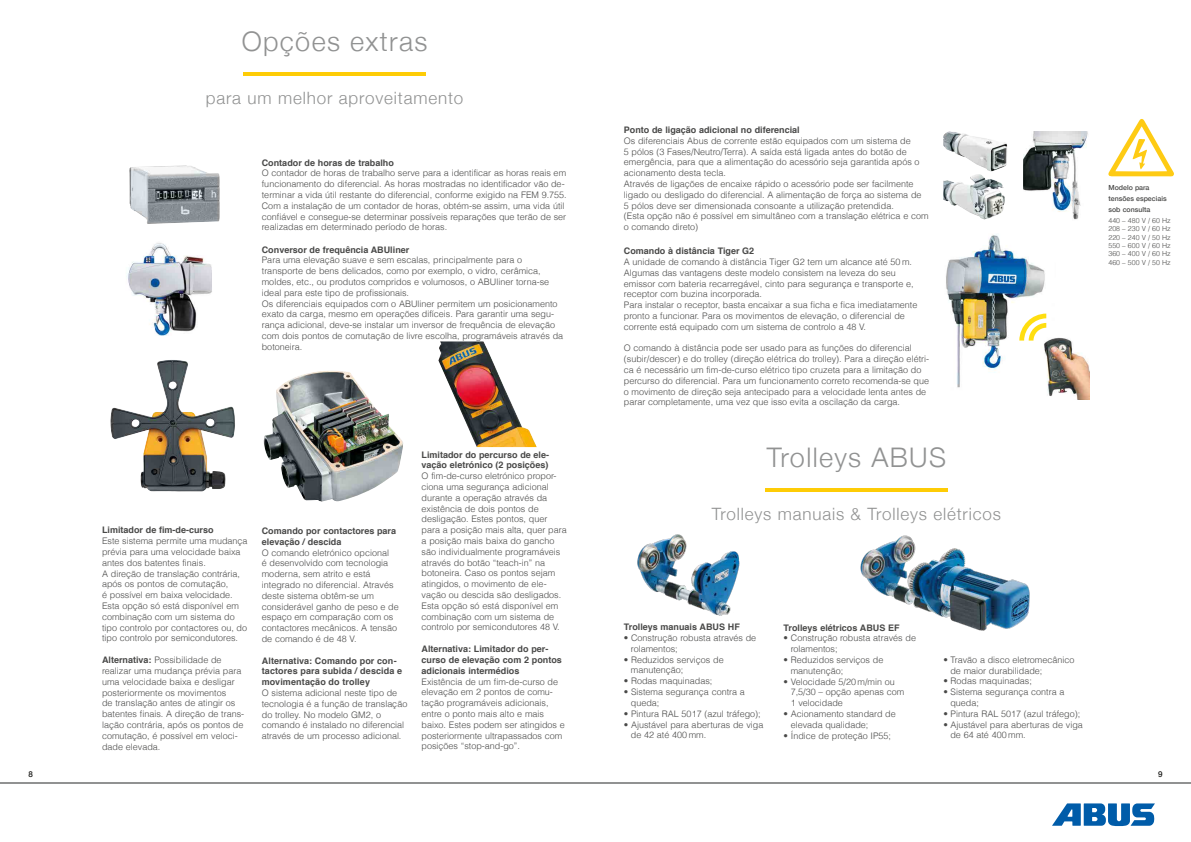
<style>
.page{position:relative;width:1191px;height:842px;background:#fff}
.page>*{position:absolute;margin:0;border:0;box-sizing:border-box;transform-origin:0 0}
.t1{font:300 27px "Helvetica Neue";letter-spacing:.05em;color:#919292}
.t2{font:300 17px "Helvetica Neue";letter-spacing:.05em;color:#919292}
.t3{font:300 9px/10.8px "Helvetica";color:#494948}
.t4{font:700 9px/10.8px "Helvetica";color:#494948}
.t5{font:500 8px "Helvetica Neue";color:#1a1a18}
.t6{font:300 7px/8.4px "Helvetica";color:#494948;text-align:justify}
.t7{font:500 7px/11px "Helvetica Neue";color:#494948}
.s1{font-weight:700}
</style>
<div class="page">
<svg style="left:1052px;top:803px;width:103px;height:23px"></svg>
<hr style="left:0;top:782px;width:1191px;height:1px;background:#919292">
<svg style="left:1108px;top:119px;width:66px;height:58px"></svg>
<img style="left:860px;top:535px;width:170px;height:96px">
<img style="left:946px;top:234px;width:101px;height:154px">
<img style="left:1036px;top:329px;width:53px;height:70px">
<img style="left:637px;top:534px;width:103px;height:82px">
<img style="left:943px;top:131px;width:6px;height:16px">
<img style="left:943px;top:174px;width:62px;height:45px">
<img style="left:126px;top:243px;width:86px;height:93px">
<img style="left:129px;top:165px;width:91px;height:59px">
<img style="left:264px;top:371px;width:76px;height:131px">
<img style="left:110px;top:360px;width:116px;height:132px">
<img style="left:765px;top:488px;width:182px;height:3px">
<img style="left:244px;top:72px;width:181px;height:3px">
<img style="left:438px;top:341px;width:99px;height:106px">
<img style="left:1023px;top:131px;width:65px;height:89px">
<svg style="left:1019px;top:314px;width:27px;height:27px"></svg>
<h1 class="t1" style="left:242px;top:20px;width:187px">Opções extras</h1>
<h2 class="t2" style="left:206px;top:84px;width:259px">para um melhor aproveitamento</h2>
<p class="t4" style="left:262px;top:157px;width:134px">Contador de horas de trabalho</p>
<p class="t3" style="left:262px;top:167px;width:306px">O contador de horas de trabalho serve para a identificar as horas reais em funcionamento do diferencial. As horas mostradas no identificador vão de&shy;terminar a vida útil restante do diferencial, conforme exigido na FEM 9.755.<br>Com a instalação de um contador de horas, obtém-se assim, uma vida útil confiável e consegue-se determinar possíveis reparações que terão de ser realizadas em determinado período de horas.</p>
<p class="t4" style="left:262px;top:244px;width:149px">Conversor de frequência ABUliner</p>
<p class="t3" style="left:262px;top:254px;width:303px">Para uma elevação suave e sem escalas, principalmente para o transporte de bens delicados, como por exemplo, o vidro, cerâmica, moldes, etc., ou produtos compridos e volumosos, o ABUliner torna-se ideal para este tipo de profissionais.<br>Os diferenciais equipados com o ABUliner permitem um posicionamento exato da carga, mesmo em operações difíceis. Para garantir uma segu&shy;rança adicional, deve-se instalar um inversor de frequência de elevação com dois pontos de comutação de livre escolha, programáveis através da botoneira.</p>
<p class="t4" style="left:102px;top:525px;width:113px">Limitador de fim-de-curso</p>
<p class="t3" style="left:102px;top:535px;width:147px">Este sistema permite uma mudança prévia para uma velocidade baixa antes dos batentes finais.<br>A direção de translação contrária, após os pontos de comutação,<br>é possível em baixa velocidade.<br>Esta opção só está disponível em combinação com um sistema do tipo controlo por contactores ou, do tipo controlo por semicondutores.</p>
<p class="t3" style="left:102px;top:654px;width:144px"><span class="s1">Alternativa:</span> Possibilidade de realizar uma mudança prévia para uma velocidade baixa e desligar posteriormente os movimentos<br>de translação antes de atingir os batentes finais. A direção de trans&shy;lação contrária, após os pontos de comutação, é possível em veloci&shy;dade elevada.</p>
<p class="t4" style="left:262px;top:526px;width:136px">Comando por contactores para elevação / descida</p>
<p class="t3" style="left:262px;top:547px;width:138px">O comando eletrónico opcional<br>é desenvolvido com tecnologia moderna, sem atrito e está integrado no diferencial. Através deste sistema obtêm-se um considerável ganho de peso e de espaço em comparação com os contactores mecânicos. A tensão de comando é de 48 V.</p>
<p class="t4" style="left:262px;top:655px;width:142px">Alternativa: Comando por con&shy;tactores para subida / descida e movimentação do trolley</p>
<p class="t3" style="left:262px;top:687px;width:147px">O sistema adicional neste tipo de tecnologia é a função de translação do trolley. No modelo GM2, o comando é instalado no diferencial através de um processo adicional.</p>
<p class="t4" style="left:421px;top:449px;width:129px">Limitador do percurso de ele&shy;vação eletrónico (2 posições)</p>
<p class="t3" style="left:421px;top:470px;width:147px">O fim-de-curso eletrónico propor&shy;ciona uma segurança adicional durante a operação através da existência de dois pontos de desligação. Estes pontos, quer para a posição mais alta, quer para a posição mais baixa do gancho são individualmente programáveis através do botão “teach-in” na botoneira. Caso os pontos sejam atingidos, o movimento de ele&shy;vação ou descida são desligados.<br>Esta opção só está disponível em combinação com um sistema de controlo por semicondutores 48 V.</p>
<p class="t4" style="left:421px;top:644px;width:142px">Alternativa: Limitador do per&shy;curso de elevação com 2 pontos adicionais intermédios</p>
<p class="t3" style="left:421px;top:675px;width:145px">Existência de um fim-de-curso de elevação em 2 pontos de comu&shy;tação programáveis adicionais, entre o ponto mais alto e mais baixo. Estes podem ser atingidos e posteriormente ultrapassados com posições “stop-and-go”.</p>
<p class="t4" style="left:624px;top:125px;width:177px">Ponto de ligação adicional no diferencial</p>
<p class="t3" style="left:624px;top:135px;width:306px">Os diferenciais Abus de corrente estão equipados com um sistema de<br>5 pólos (3 Fases/Neutro/Terra). A saída está ligada antes do botão de emergência, para que a alimentação do acessório seja garantida após o acionamento desta tecla.<br>Através de ligações de encaixe rápido o acessório pode ser facilmente ligado ou desligado do diferencial. A alimentação de força ao sistema de 5 pólos deve ser dimensionada consoante a utilização pretendida.<br>(Esta opção não é possível em simultâneo com a translação elétrica e com o comando direto)</p>
<p class="t4" style="left:624px;top:246px;width:132px">Comando à distância Tiger G2</p>
<p class="t3" style="left:624px;top:256px;width:295px">A unidade de comando à distância Tiger G2 tem um alcance até 50 m.<br>Algumas das vantagens deste modelo consistem na leveza do seu emissor com bateria recarregável, cinto para segurança e transporte e, receptor com buzina incorporada.<br>Para instalar o receptor, basta encaixar a sua ficha e fica imediatamente pronto a funcionar. Para os movimentos de elevação, o diferencial de corrente está equipado com um sistema de controlo a 48 V.</p>
<p class="t3" style="left:624px;top:342px;width:307px">O comando à distância pode ser usado para as funções do diferencial (subir/descer) e do trolley (direção elétrica do trolley). Para a direção elétri&shy;ca é necessário um fim-de-curso elétrico tipo cruzeta para a limitação do percurso do diferencial. Para um funcionamento correto recomenda-se que o movimento de direção seja antecipado para a velocidade lenta antes de parar completamente, uma vez que isso evita a oscilação da carga.</p>
<h1 class="t1" style="left:766px;top:436px;width:181px">Trolleys ABUS</h1>
<h2 class="t2" style="left:711px;top:500px;width:291px">Trolleys manuais &amp; Trolleys elétricos</h2>
<p class="t7" style="left:1108px;top:181px;width:60px">Modelo para tensões especiais sob consulta</p>
<p class="t6" style="left:1108px;top:216px;width:64px">440 – 480 V / 60 Hz 208 – 230 V / 60 Hz 220 – 240 V / 50 Hz 550 – 600 V / 60 Hz 360 – 400 V / 60 Hz 460 – 500 V / 50 Hz</p>
<p class="t4" style="left:624px;top:622px;width:117px">Trolleys manuais ABUS HF</p>
<p class="t3" style="left:631px;top:632px;width:127px;text-indent:-7px">• Construção robusta através de rolamentos;</p>
<p class="t3" style="left:631px;top:654px;width:94px;text-indent:-7px">• Reduzidos serviços de manutenção;</p>
<p class="t3" style="left:624px;top:675px;width:90px">• Rodas maquinadas;</p>
<p class="t3" style="left:631px;top:686px;width:115px;text-indent:-7px">• Sistema segurança contra a queda;</p>
<p class="t3" style="left:624px;top:708px;width:138px">• Pintura RAL 5017 (azul tráfego);</p>
<p class="t3" style="left:631px;top:718px;width:134px;text-indent:-7px">• Ajustável para aberturas de viga de 42 até 400 mm.</p>
<p class="t4" style="left:783px;top:622px;width:117px">Trolleys elétricos ABUS EF</p>
<p class="t3" style="left:790px;top:632px;width:127px;text-indent:-7px">• Construção robusta através de rolamentos;</p>
<p class="t3" style="left:790px;top:654px;width:94px;text-indent:-7px">• Reduzidos serviços de manutenção;</p>
<p class="t3" style="left:790px;top:675px;width:115px;text-indent:-7px">• Velocidade 5/20 m/min ou<br>7,5/30 – opção apenas com<br>1 velocidade</p>
<p class="t3" style="left:790px;top:708px;width:107px;text-indent:-7px">• Acionamento standard de elevada qualidade;</p>
<p class="t3" style="left:783px;top:729px;width:109px">• Índice de proteção IP55;</p>
<p class="t3" style="left:950px;top:654px;width:125px;text-indent:-7px">• Travão a disco eletromecânico de maior durabilidade;</p>
<p class="t3" style="left:943px;top:675px;width:90px">• Rodas maquinadas;</p>
<p class="t3" style="left:950px;top:686px;width:115px;text-indent:-7px">• Sistema segurança contra a queda;</p>
<p class="t3" style="left:943px;top:708px;width:138px">• Pintura RAL 5017 (azul tráfego);</p>
<p class="t3" style="left:950px;top:718px;width:134px;text-indent:-7px">• Ajustável para aberturas de viga de 64 até 400 mm.</p>
<p class="t5" style="left:28px;top:767px;width:6px">8</p>
<p class="t5" style="left:1158px;top:767px;width:6px">9</p>
</div>
